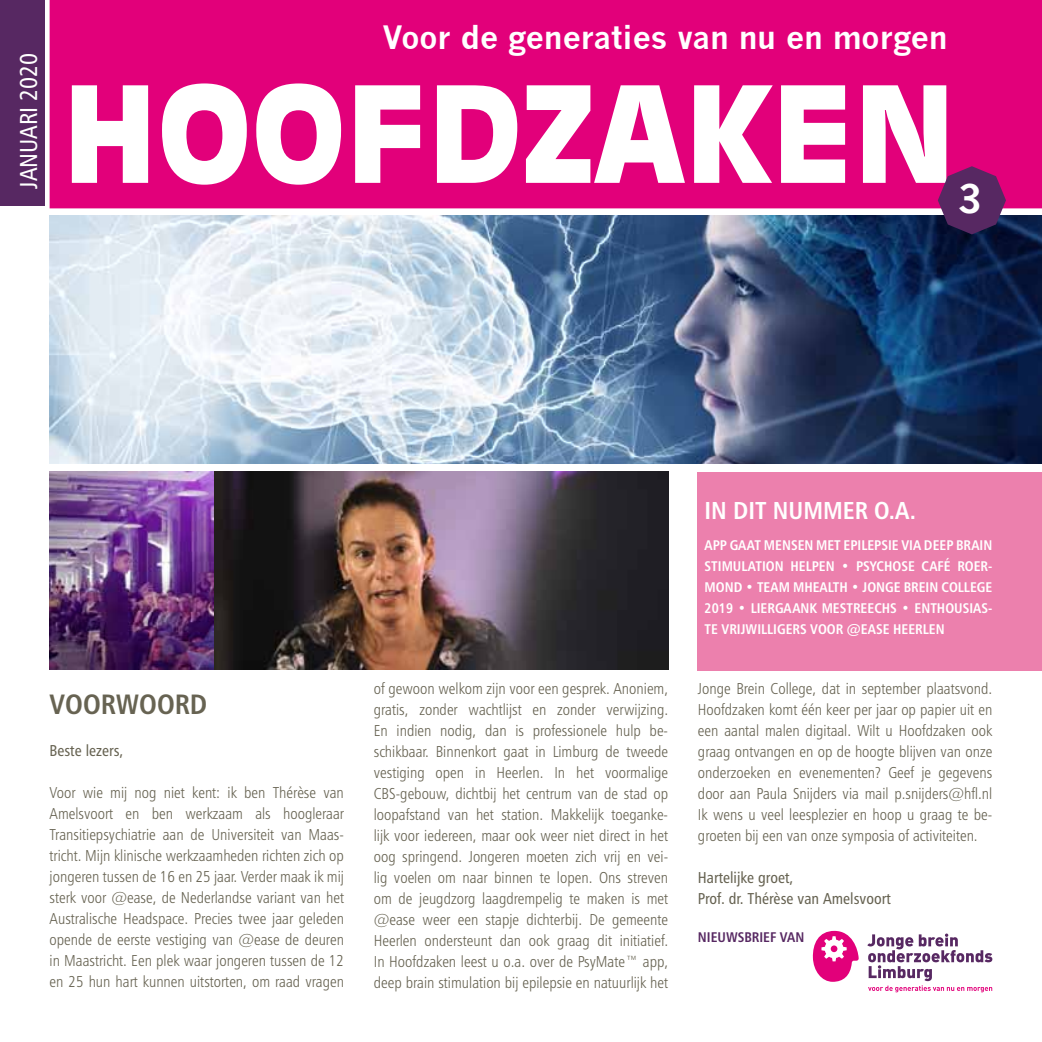
<style>
.page{position:relative;width:1042px;height:1042px;background:#fff}
.page>*{position:absolute;margin:0;border:0;box-sizing:border-box;transform-origin:0 0}
.t1{font:900 131.25px "Incised 901 BT";color:#fff}
.t2{font:700 38.5px "News Gothic";color:#fff}
.t3{font:700 31.5px "News Gothic";color:#fff}
.t4{font:28px "Humanist 777 BT Bold Condensed B";color:#676352}
.t5{font:24.5px "Humanist 777 BT Bold Condensed B";color:#fff}
.t6{font:24.5px "Humanist 777 BT Roman Condensed B";color:#fff}
.t7{font:15.75px/21px "Humanist 777 BT Light Condensed B";color:#676352;text-align:justify}
.t8{font:15.75px/21px "Humanist 777 BT Roman Condensed B";color:#676352}
.t9{font:14px/21px "Humanist 777 BT Bold Condensed B";color:#fff;text-align:justify}
.t10{font:14px "Humanist 777 BT Bold Condensed B";color:#572862}
</style>
<div class="page">
<div style="left:50px;top:0;width:992px;height:208px;background:#e2007a"></div>
<div style="left:0;top:0;width:45px;height:205px;background:#572862"></div>
<img style="left:50px;top:216px;width:992px;height:248px">
<div style="left:698px;top:472px;width:344px;height:199px;background:#ec80ad"></div>
<svg style="left:867px;top:933px;width:125px;height:59px"></svg>
<svg style="left:812px;top:931px;width:47px;height:51px"></svg>
<div style="left:831px;top:945px;width:6px;height:7px;background:#e2007a;border-radius:50%"></div>
<svg style="left:938px;top:166px;width:68px;height:68px;background:#642262"></svg>
<img style="left:50px;top:471px;width:618px;height:199px">
<h3 class="t6" style="left:13px;top:189px;width:137px;rotate:-90deg">januari 2020</h3>
<h3 class="t3" style="left:383px;top:18px;width:566px">Voor de generaties van nu en morgen</h3>
<h1 class="t1" style="left:63px;top:55px;width:894px">HOOFDZAKEN</h1>
<h2 class="t2" style="left:957px;top:175px;width:26px">3</h2>
<h3 class="t4" style="left:50px;top:687px;width:159px">VOORWOORD</h3>
<p class="t8" style="left:50px;top:740px;width:75px">Beste lezers,</p>
<p class="t7" style="left:50px;top:782px;width:296px">Voor wie mij nog niet kent: ik ben Thérèse van Amelsvoort en ben werkzaam als hoogleraar Transitiepsychiatrie aan de Universiteit van Maas&shy;tricht. Mijn klinische werkzaamheden richten zich op jongeren tussen de 16 en 25 jaar. Verder maak ik mij sterk voor @ease, de Nederlandse variant van het Australische Headspace. Precies twee jaar geleden opende de eerste vestiging van @ease de deuren in Maastricht. Een plek waar jongeren tussen de 12 en 25 hun hart kunnen uitstorten, om raad vragen</p>
<h3 class="t5" style="left:704px;top:495px;width:213px">IN DIT NUMMER O.A.</h3>
<p class="t9" style="left:704px;top:534px;width:289px">APP GAAT MENSEN MET EPILEPSIE VIA DEEP BRAIN STIMULATION HELPEN • PSYCHOSE CAFÉ ROER-MOND • TEAM MHEALTH • JONGE BREIN COLLEGE 2019 • LIERGAANK MESTREECHS • ENTHOUSIAS-TE VRIJWILLIGERS VOOR @EASE HEERLEN</p>
<p class="t7" style="left:374px;top:678px;width:296px">of gewoon welkom zijn voor een gesprek. Anoniem, gratis, zonder wachtlijst en zonder verwijzing.<br>En indien nodig, dan is professionele hulp be&shy;schikbaar. Binnenkort gaat in Limburg de tweede vestiging open in Heerlen. In het voormalige CBS-gebouw, dichtbij het centrum van de stad op loopafstand van het station. Makkelijk toeganke&shy;lijk voor iedereen, maar ook weer niet direct in het oog springend. Jongeren moeten zich vrij en vei&shy;lig voelen om naar binnen te lopen. Ons streven om de jeugdzorg laagdrempelig te maken is met @ease weer een stapje dichterbij. De gemeente Heerlen ondersteunt dan ook graag dit initiatief.<br>In Hoofdzaken leest u o.a. over de PsyMate™ app, deep brain stimulation bij epilepsie en natuurlijk het</p>
<p class="t7" style="left:698px;top:678px;width:296px">Jonge Brein College, dat in september plaatsvond.<br>Hoofdzaken komt één keer per jaar op papier uit en een aantal malen digitaal. Wilt u Hoofdzaken ook graag ontvangen en op de hoogte blijven van onze onderzoeken en evenementen? Geef je gegevens door aan Paula Snijders via mail p.snijders@hfl.nl Ik wens u veel leesplezier en hoop u graag te be&shy;groeten bij een van onze symposia of activiteiten.</p>
<p class="t8" style="left:698px;top:867px;width:194px">Hartelijke groet,<br>Prof. dr. Thérèse van Amelsvoort</p>
<p class="t10" style="left:698px;top:928px;width:108px">NIEUWSBRIEF VAN</p>
</div>
